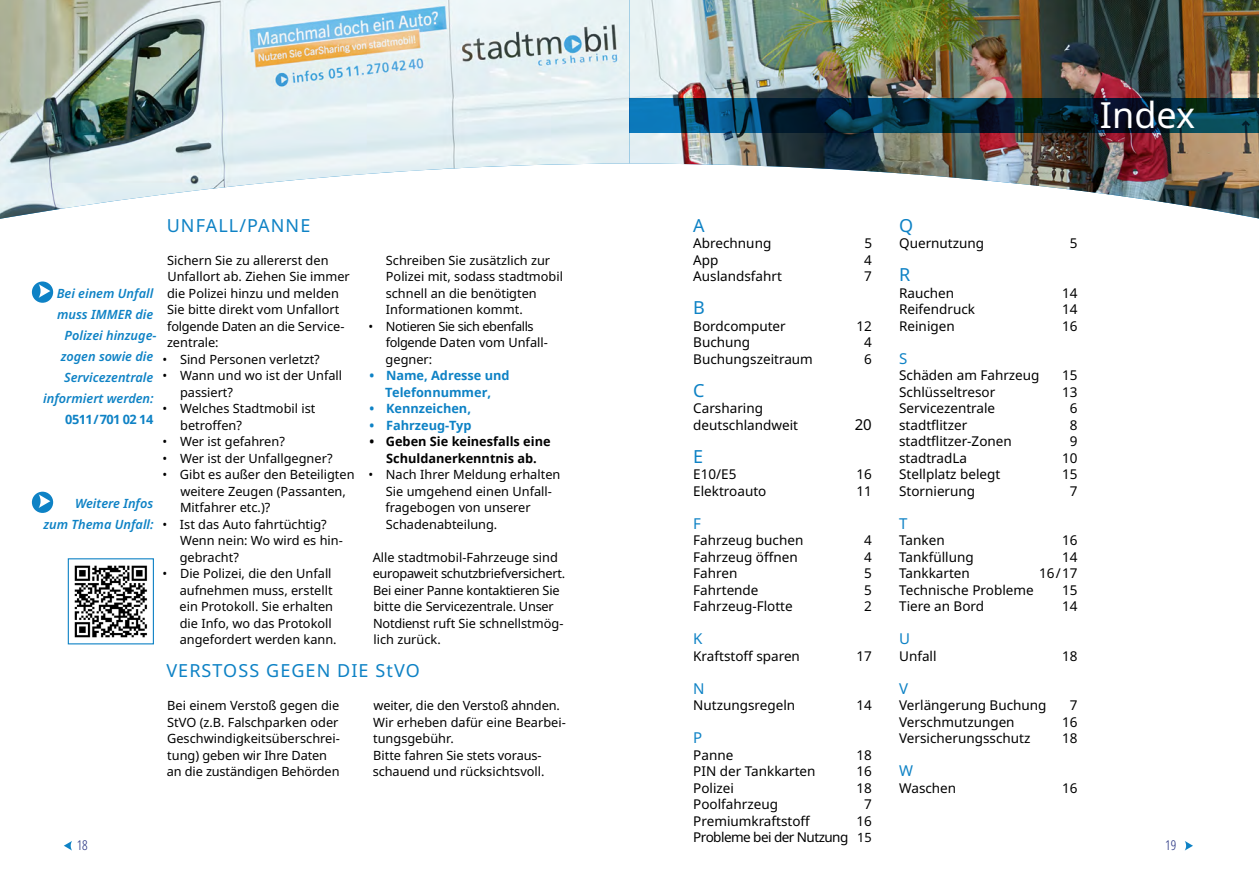
<style>
.page{position:relative;width:1259px;height:893px;background:#fff}
.page>*{position:absolute;margin:0;border:0;box-sizing:border-box;transform-origin:0 0}
.t1{font:36px "Noto Sans";color:#fff}
.t2{font:18px "Noto Sans";letter-spacing:.06em;color:#0e82c5}
.t3{font:15px "Noto Sans";color:#0e82c5}
.t4{font:15px "Noto Sans";color:#000}
.t5{font:13.5px/16.5px "Noto Sans";color:#000}
.t6{font:13.5px/16.5px "Noto Sans";letter-spacing:-.04em;color:#000;text-align:right}
.t7{font:300 extra-condensed 13.5px "Noto Sans";color:#283583}
.t8{font:12.75px/16.5px "Noto Sans";color:#000}
.t9{font:12.75px/16.5px "Noto Sans";letter-spacing:-.02em;color:#000}
.t10{font:italic 600 12.75px/21px "Noto Sans";color:#0e82c5;text-align:right}
.t11{font:700 12.75px/16.5px "Noto Sans";color:#0e82c5;text-align:center}
.t12{font:12.75px/16.5px "Noto Sans";letter-spacing:-.03em;color:#000}
.t13{font:700 12.75px/16.5px "Noto Sans";color:#000;text-align:center}
.t14{font:700 12.75px "Noto Sans";letter-spacing:-.04em;color:#0e82c5}
.s1{font-size:12.75px}
</style>
<div class="page">
<svg style="left:64px;top:841px;width:8px;height:9px"></svg>
<svg style="left:1185px;top:841px;width:8px;height:9px"></svg>
<img style="left:629px;top:0;width:630px;height:219px">
<div style="left:32px;top:281px;width:21px;height:22px;background:#0e82c5;border-radius:50%"></div>
<svg style="left:39px;top:284px;width:11px;height:14px"></svg>
<div style="left:32px;top:492px;width:21px;height:21px;background:#0e82c5;border-radius:50%"></div>
<svg style="left:39px;top:494px;width:11px;height:14px"></svg>
<svg style="left:0;top:0;width:629px;height:219px"></svg>
<svg style="left:629px;top:99px;width:630px;height:34px;background:#063349"></svg>
<img style="left:74px;top:565px;width:74px;height:73px">
<div style="left:68px;top:558px;width:86px;height:86px;border:1px solid #0e82c5"></div>
<h1 class="t1" style="left:1100px;top:89px;width:97px">Index</h1>
<h2 class="t2" style="left:899px;top:213px;width:16px">Q</h2>
<p class="t5" style="left:899px;top:236px;width:86px">Quernutzung</p>
<p class="t5" style="left:1070px;top:236px;width:9px">5</p>
<h2 class="t2" style="left:899px;top:262px;width:13px">R</h2>
<p class="t5" style="left:899px;top:285px;width:57px">Rauchen</p>
<p class="t5" style="left:1062px;top:285px;width:17px">14</p>
<p class="t5" style="left:899px;top:302px;width:78px">Reifendruck</p>
<p class="t5" style="left:1062px;top:302px;width:17px">14</p>
<p class="t5" style="left:899px;top:318px;width:57px">Reinigen</p>
<p class="t5" style="left:1062px;top:318px;width:17px">16</p>
<p class="t3" style="left:899px;top:348px;width:10px">S</p>
<p class="t5" style="left:899px;top:368px;width:142px">Schäden am Fahrzeug</p>
<p class="t5" style="left:1062px;top:368px;width:17px">15</p>
<p class="t5" style="left:899px;top:384px;width:98px">Schlüsseltresor</p>
<p class="t5" style="left:1062px;top:384px;width:17px">13</p>
<p class="t5" style="left:899px;top:401px;width:98px">Servicezentrale</p>
<p class="t5" style="left:1070px;top:401px;width:9px">6</p>
<p class="t5" style="left:899px;top:417px;width:70px">stadtflitzer</p>
<p class="t5" style="left:1070px;top:417px;width:9px">8</p>
<p class="t5" style="left:899px;top:434px;width:114px">stadtflitzer-Zonen</p>
<p class="t5" style="left:1070px;top:434px;width:9px">9</p>
<p class="t5" style="left:899px;top:450px;width:69px">stadtradLa</p>
<p class="t5" style="left:1062px;top:450px;width:17px">10</p>
<p class="t5" style="left:899px;top:466px;width:103px">Stellplatz belegt</p>
<p class="t5" style="left:1062px;top:466px;width:17px">15</p>
<p class="t5" style="left:899px;top:483px;width:78px">Stornierung</p>
<p class="t5" style="left:1070px;top:483px;width:9px">7</p>
<p class="t3" style="left:899px;top:513px;width:10px">T</p>
<p class="t5" style="left:899px;top:533px;width:47px">Tanken</p>
<p class="t5" style="left:1062px;top:533px;width:17px">16</p>
<p class="t5" style="left:899px;top:549px;width:76px">Tankfüllung</p>
<p class="t5" style="left:1062px;top:549px;width:17px">14</p>
<p class="t5" style="left:899px;top:566px;width:72px">Tankkarten</p>
<p class="t5" style="left:1039px;top:566px;width:40px">16/17</p>
<p class="t5" style="left:899px;top:582px;width:136px">Technische Probleme</p>
<p class="t5" style="left:1062px;top:582px;width:17px">15</p>
<p class="t5" style="left:899px;top:599px;width:87px">Tiere an Bord</p>
<p class="t5" style="left:1062px;top:599px;width:17px">14</p>
<p class="t3" style="left:899px;top:628px;width:12px">U</p>
<p class="t5" style="left:899px;top:648px;width:39px">Unfall</p>
<p class="t5" style="left:1062px;top:648px;width:17px">18</p>
<p class="t3" style="left:899px;top:678px;width:10px">V</p>
<p class="t5" style="left:899px;top:698px;width:149px">Verlängerung Buchung</p>
<p class="t5" style="left:1070px;top:698px;width:9px">7</p>
<p class="t5" style="left:899px;top:714px;width:117px">Verschmutzungen</p>
<p class="t5" style="left:1062px;top:714px;width:17px">16</p>
<p class="t5" style="left:899px;top:731px;width:133px">Versicherungsschutz</p>
<p class="t5" style="left:1062px;top:731px;width:17px">18</p>
<p class="t3" style="left:899px;top:760px;width:15px">W</p>
<p class="t5" style="left:899px;top:780px;width:59px">Waschen</p>
<p class="t5" style="left:1062px;top:780px;width:17px">16</p>
<h2 class="t2" style="left:167px;top:213px;width:145px">UNFALL/PANNE</h2>
<p class="t8" style="left:167px;top:252px;width:184px">Sichern Sie zu allererst den<br>Unfallort ab. Ziehen Sie immer die Polizei hinzu und melden<br>Sie bitte direkt vom Unfallort folgende Daten an die Service&shy;zentrale:</p>
<p class="t8" style="left:163px;top:351px;width:159px">• Sind Personen verletzt?</p>
<p class="t8" style="left:180px;top:368px;width:164px;text-indent:-17px">• Wann und wo ist der Unfall passiert?</p>
<p class="t8" style="left:180px;top:401px;width:137px;text-indent:-18px">• Welches Stadtmobil ist betroffen?</p>
<p class="t8" style="left:163px;top:434px;width:124px">• Wer ist gefahren?</p>
<p class="t8" style="left:163px;top:450px;width:171px">• Wer ist der Unfallgegner?</p>
<p class="t8" style="left:180px;top:467px;width:176px;text-indent:-17px">• Gibt es außer den Beteiligten weitere Zeugen (Passanten,<br>Mitfahrer etc.)?</p>
<p class="t8" style="left:180px;top:516px;width:165px;text-indent:-17px">• Ist das Auto fahrtüchtig?<br>Wenn nein: Wo wird es hin&shy;gebracht?</p>
<p class="t8" style="left:180px;top:566px;width:159px;text-indent:-17px">• Die Polizei, die den Unfall aufnehmen muss, erstellt ein Protokoll. Sie erhalten die Info, wo das Protokoll angefordert werden kann.</p>
<h2 class="t2" style="left:693px;top:213px;width:13px">A</h2>
<p class="t5" style="left:693px;top:236px;width:80px">Abrechnung</p>
<p class="t5" style="left:864px;top:236px;width:9px">5</p>
<p class="t5" style="left:693px;top:252px;width:27px">App</p>
<p class="t5" style="left:864px;top:252px;width:9px">4</p>
<p class="t5" style="left:693px;top:269px;width:90px">Auslandsfahrt</p>
<p class="t5" style="left:864px;top:269px;width:9px">7</p>
<h2 class="t2" style="left:693px;top:295px;width:13px">B</h2>
<p class="t5" style="left:693px;top:318px;width:94px">Bordcomputer</p>
<p class="t5" style="left:856px;top:318px;width:17px">12</p>
<p class="t5" style="left:693px;top:335px;width:58px">Buchung</p>
<p class="t5" style="left:864px;top:335px;width:9px">4</p>
<p class="t5" style="left:693px;top:351px;width:121px">Buchungszeitraum</p>
<p class="t5" style="left:864px;top:351px;width:9px">6</p>
<h2 class="t2" style="left:693px;top:378px;width:13px">C</h2>
<p class="t5" style="left:693px;top:401px;width:106px">Carsharing deutschlandweit</p>
<p class="t8" style="left:386px;top:252px;width:179px">Schreiben Sie zusätzlich zur<br>Polizei mit, sodass stadtmobil schnell an die benötigten<br>Informationen kommt.</p>
<p class="t12" style="left:386px;top:318px;width:164px;text-indent:-17px">• Notieren Sie sich ebenfalls folgende Daten vom Unfall&shy;gegner:</p>
<p class="t11" style="left:369px;top:367px;width:142px">• Name, Adresse und<br>Telefonnummer,</p>
<p class="t11" style="left:369px;top:400px;width:103px">• Kennzeichen,</p>
<p class="t11" style="left:369px;top:417px;width:104px">• Fahrzeug-Typ</p>
<p class="t13" style="left:369px;top:433px;width:183px">• Geben Sie keinesfalls eine<br>Schuldanerkenntnis ab.</p>
<p class="t8" style="left:385px;top:467px;width:176px;text-indent:-17px">• Nach Ihrer Meldung erhalten<br>Sie umgehend einen Unfall&shy;fragebogen von unserer<br>Schadenabteilung.</p>
<p class="t9" style="left:373px;top:549px;width:194px">Alle stadtmobil-Fahrzeuge sind europaweit schutzbriefversichert.<br>Bei einer Panne kontaktieren Sie bitte die Servicezentrale. Unser<br>Notdienst ruft Sie schnellstmög&shy;lich zurück.</p>
<p class="t10" style="left:43px;top:283px;width:115px">Bei einem Unfall muss IMMER die<br>Polizei hinzuge&shy;zogen sowie die<br>Servicezentrale informiert werden:</p>
<p class="t14" style="left:65px;top:411px;width:90px">0511/701 02 14</p>
<p class="t4" style="left:854px;top:414px;width:19px">20</p>
<h2 class="t2" style="left:693px;top:444px;width:12px">E</h2>
<p class="t5" style="left:693px;top:467px;width:45px">E10/E5</p>
<p class="t5" style="left:856px;top:467px;width:17px">16</p>
<p class="t5" style="left:693px;top:483px;width:75px">Elektroauto</p>
<p class="t5" style="left:856px;top:483px;width:17px">11</p>
<p class="t3" style="left:693px;top:513px;width:9px">F</p>
<p class="t5" style="left:693px;top:533px;width:112px">Fahrzeug buchen</p>
<p class="t5" style="left:864px;top:533px;width:9px">4</p>
<p class="t5" style="left:693px;top:549px;width:106px">Fahrzeug öffnen</p>
<p class="t5" style="left:864px;top:549px;width:9px">4</p>
<p class="t5" style="left:693px;top:566px;width:46px">Fahren</p>
<p class="t5" style="left:864px;top:566px;width:9px">5</p>
<p class="t5" style="left:693px;top:582px;width:67px">Fahrtende</p>
<p class="t5" style="left:864px;top:582px;width:9px">5</p>
<p class="t5" style="left:693px;top:599px;width:101px">Fahrzeug-Flotte</p>
<p class="t5" style="left:864px;top:599px;width:9px">2</p>
<p class="t3" style="left:693px;top:628px;width:11px">K</p>
<p class="t5" style="left:693px;top:648px;width:108px">Kraftstoff sparen</p>
<p class="t5" style="left:856px;top:648px;width:17px">17</p>
<p class="t3" style="left:693px;top:678px;width:13px">N</p>
<p class="t5" style="left:693px;top:698px;width:103px">Nutzungsregeln</p>
<p class="t5" style="left:856px;top:698px;width:17px">14</p>
<p class="t3" style="left:693px;top:727px;width:11px">P</p>
<p class="t5" style="left:693px;top:747px;width:42px">Panne</p>
<p class="t5" style="left:856px;top:747px;width:17px">18</p>
<p class="t5" style="left:693px;top:764px;width:124px">PIN der Tankkarten</p>
<p class="t5" style="left:856px;top:764px;width:17px">16</p>
<p class="t5" style="left:693px;top:780px;width:42px">Polizei</p>
<p class="t5" style="left:856px;top:780px;width:17px">18</p>
<p class="t5" style="left:693px;top:797px;width:86px">Poolfahrzeug</p>
<p class="t5" style="left:864px;top:797px;width:9px">7</p>
<p class="t5" style="left:693px;top:813px;width:119px">Premiumkraftstoff</p>
<p class="t10" style="left:43px;top:493px;width:112px">Weitere Infos<br>zum Thema Unfall:</p>
<h2 class="t2" style="left:166px;top:658px;width:255px">VERSTOSS GEGEN DIE StVO</h2>
<p class="t8" style="left:167px;top:698px;width:174px">Bei einem Verstoß gegen die<br>StVO (z.B. Falschparken oder<br>Geschwindigkeitsüberschrei&shy;tung) geben wir Ihre Daten an die zuständigen Behörden</p>
<p class="t8" style="left:373px;top:698px;width:193px">weiter, die den Verstoß ahnden.<br>Wir erheben dafür eine Bearbei&shy;tungsgebühr.<br>Bitte fahren Sie stets voraus&shy;schauend und rücksichtsvoll.</p>
<p class="t6" style="left:693px;top:813px;width:180px">16<br>Probleme bei der Nutzung <span class="s1">15</span></p>
<p class="t7" style="left:77px;top:836px;width:13px">18</p>
<p class="t7" style="left:1165px;top:836px;width:13px">19</p>
</div>
